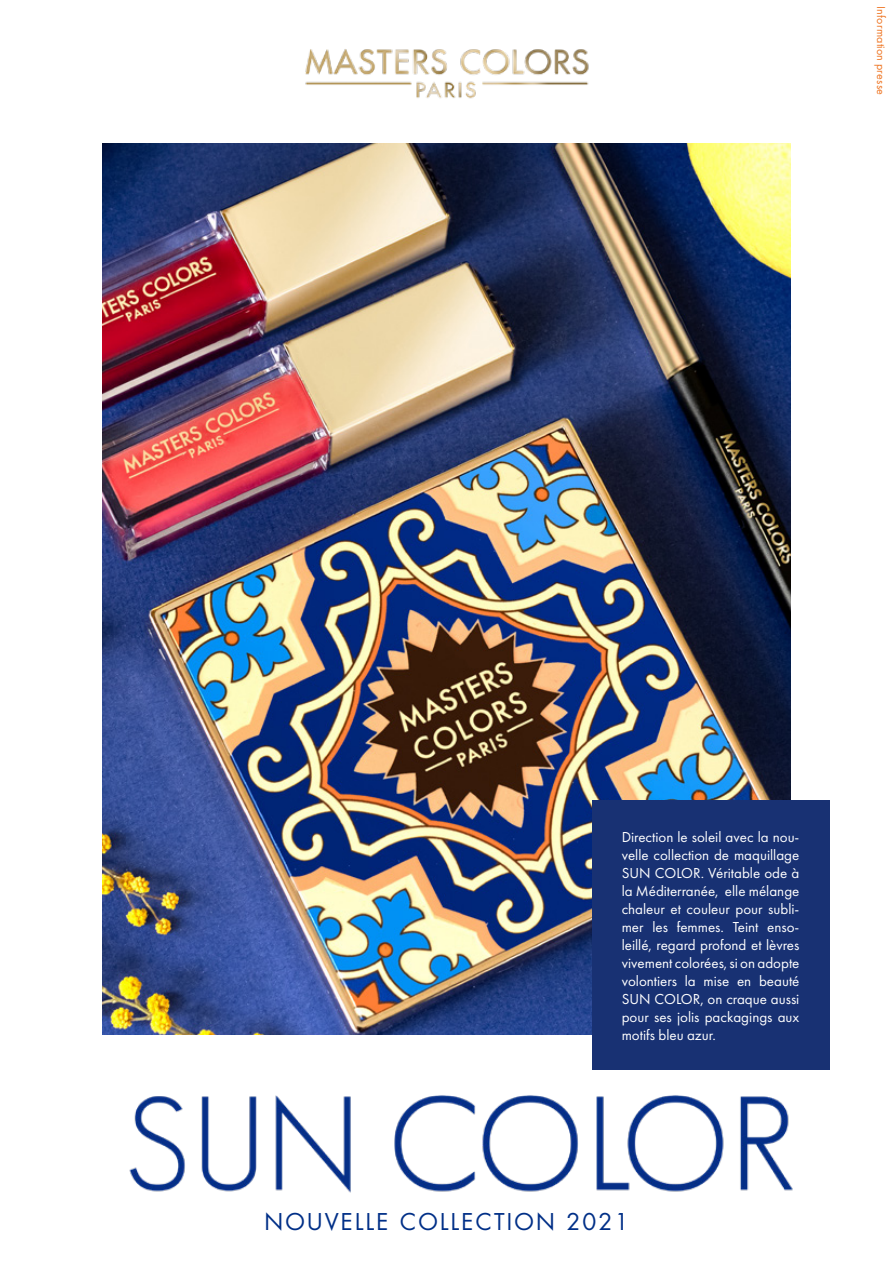
<style>
.page{position:relative;width:893px;height:1263px;background:#fff}
.page>*{position:absolute;margin:0;border:0;box-sizing:border-box;transform-origin:0 0}
.t1{font:22.5px "Futura LT";letter-spacing:.1em;color:#002f87}
.t2{font:15px/18px "Futura PT";color:#fff;text-align:justify}
.t3{font:12px "Futura PT";letter-spacing:.015em;color:#ee7523}
</style>
<div class="page">
<img style="left:102px;top:143px;width:689px;height:891px">
<img style="left:305px;top:49px;width:284px;height:50px">
<div style="left:592px;top:800px;width:237px;height:269px;background:#183173"></div>
<img style="left:129px;top:1095px;width:664px;height:98px">
<p class="t3" style="left:888px;top:6px;width:90px;rotate:90deg">Information presse</p>
<p class="t2" style="left:622px;top:828px;width:179px">Direction le soleil avec la nou&shy;velle collection de maquillage SUN COLOR. Véritable ode à la Méditerranée, elle mélange chaleur et couleur pour subli&shy;mer les femmes. Teint enso&shy;leillé, regard profond et lèvres vivement colorées, si on adopte volontiers la mise en beauté SUN COLOR, on craque aussi pour ses jolis packagings aux motifs bleu azur.</p>
<p class="t1" style="left:264px;top:1208px;width:366px">NOUVELLE COLLECTION 2021</p>
</div>
